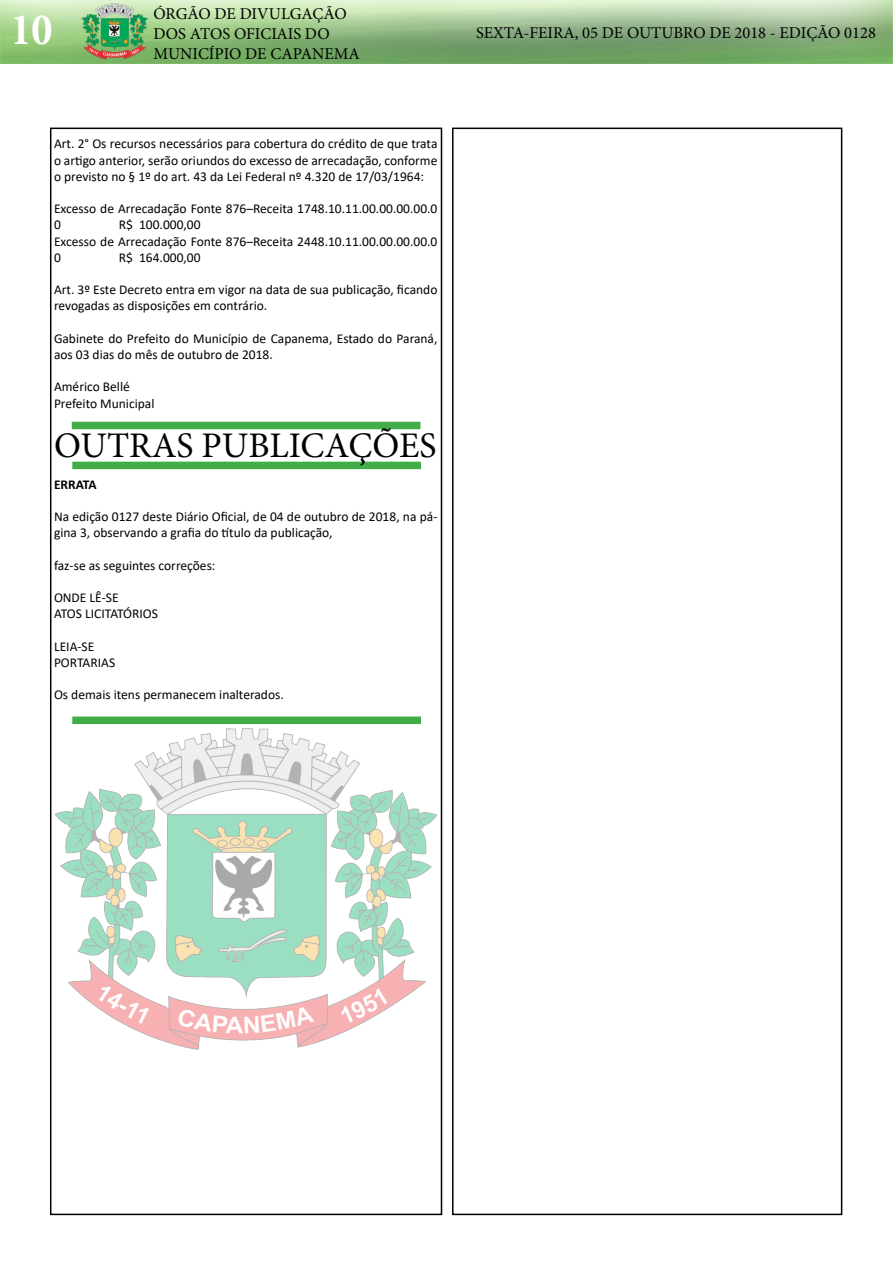
<style>
.page{position:relative;width:893px;height:1263px;background:#fff}
.page>*{position:absolute;margin:0;border:0;box-sizing:border-box;transform-origin:0 0}
.t1{font:700 condensed 45px "Minion Pro";color:#fff}
.t2{font:36px "Minion Pro";color:#000}
.t3{font:16.5px/19.8px "Minion Pro";color:#000}
.t4{font:13.5px/16.2px "Calibri";color:#000}
.t5{font:700 13.5px "Calibri";color:#000}
</style>
<div class="page">
<div style="left:50px;top:128px;width:392px;height:1087px;border:2px solid #000"></div>
<img style="left:0;top:0;width:893px;height:64px">
<div style="left:452px;top:128px;width:390px;height:1087px;border:2px solid #000"></div>
<div style="left:72px;top:422px;width:348px;height:7px;background:#41ad49"></div>
<div style="left:72px;top:462px;width:349px;height:7px;background:#41ad49"></div>
<div style="left:72px;top:716px;width:349px;height:8px;background:#41ad49"></div>
<img style="left:54px;top:728px;width:383px;height:322px">
<h1 class="t1" style="left:11px;top:-1px;width:43px">10</h1>
<p class="t3" style="left:153px;top:4px;width:208px">ÓRGÃO DE DIVULGAÇÃO<br>DOS ATOS OFICIAIS DO<br>MUNICÍPIO DE CAPANEMA</p>
<p class="t4" style="left:54px;top:135px;width:385px;text-align:justify">Art. 2° Os recursos necessários para cobertura do crédito de que trata o artigo anterior, serão oriundos do excesso de arrecadação, conforme o previsto no § 1º do art. 43 da Lei Federal nº 4.320 de 17/03/1964:</p>
<p class="t4" style="left:54px;top:200px;width:385px">Excesso de Arrecadação Fonte 876–Receita 1748.10.11.00.00.00.00.0<br>0</p>
<p class="t4" style="left:54px;top:216px;width:385px;text-indent:65px">R$ 100.000,00<br>Excesso de Arrecadação Fonte 876–Receita 2448.10.11.00.00.00.00.0<br>0</p>
<p class="t4" style="left:119px;top:249px;width:83px">R$ 164.000,00</p>
<p class="t4" style="left:54px;top:281px;width:385px">Art. 3º Este Decreto entra em vigor na data de sua publicação, ficando revogadas as disposições em contrário.</p>
<p class="t4" style="left:54px;top:330px;width:385px">Gabinete do Prefeito do Município de Capanema, Estado do Paraná, aos 03 dias do mês de outubro de 2018.</p>
<p class="t4" style="left:54px;top:378px;width:102px">Américo Bellé<br>Prefeito Municipal</p>
<h2 class="t2" style="left:54px;top:421px;width:384px">OUTRAS PUBLICAÇÕES</h2>
<p class="t5" style="left:54px;top:474px;width:44px">ERRATA</p>
<p class="t4" style="left:54px;top:508px;width:385px">Na edição 0127 deste Diário Oficial, de 04 de outubro de 2018, na pá&shy;gina 3, observando a grafia do título da publicação,</p>
<p class="t4" style="left:54px;top:557px;width:163px">faz-se as seguintes correções:</p>
<p class="t4" style="left:54px;top:589px;width:106px">ONDE LÊ-SE<br>ATOS LICITATÓRIOS</p>
<p class="t4" style="left:54px;top:638px;width:63px">LEIA-SE<br>PORTARIAS</p>
<p class="t4" style="left:54px;top:686px;width:231px">Os demais itens permanecem inalterados.</p>
<p class="t3" style="left:476px;top:23px;width:401px">SEXTA-FEIRA, 05 DE OUTUBRO DE 2018 - EDIÇÃO 0128</p>
</div>
